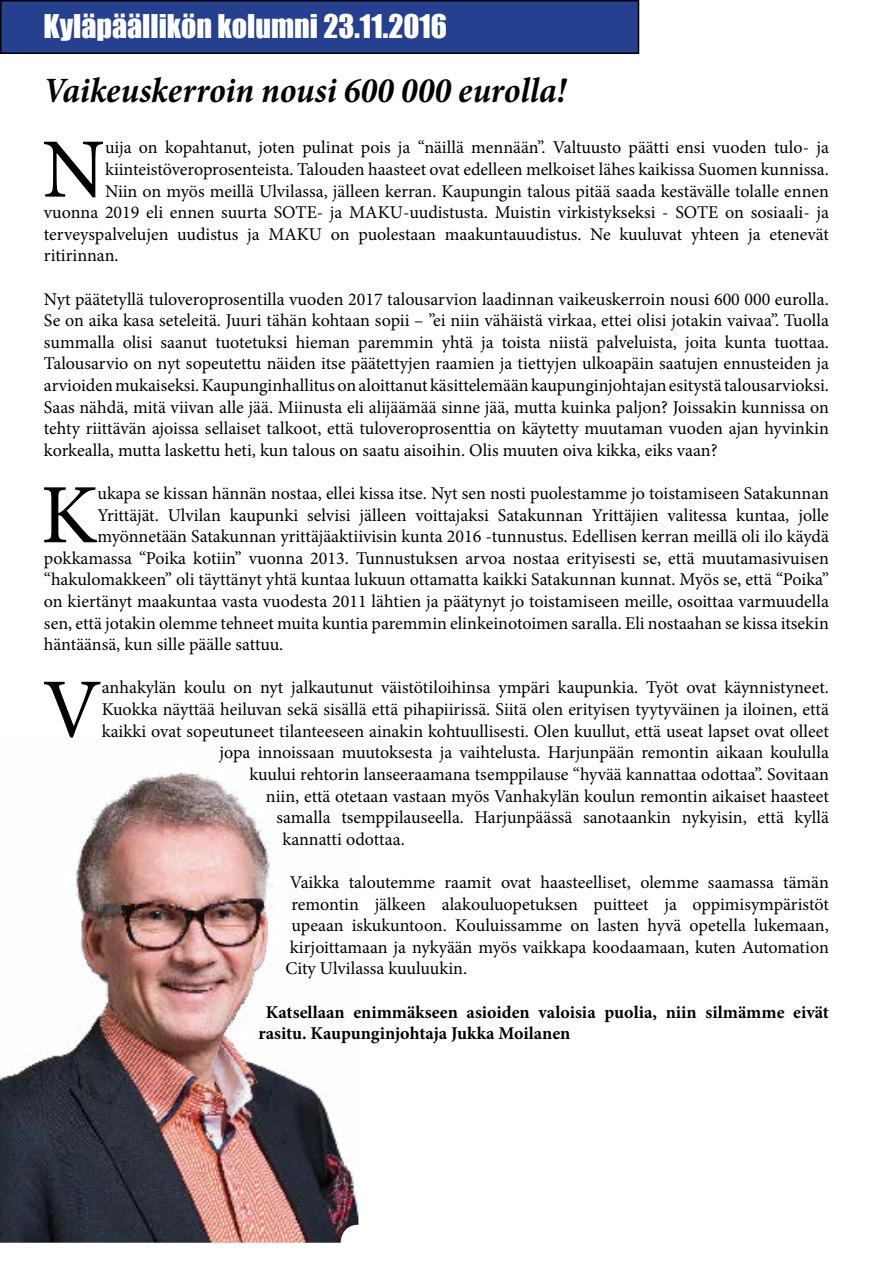
<style>
.page{position:relative;width:893px;height:1263px;background:#fff}
.page>*{position:absolute;margin:0;border:0;box-sizing:border-box;transform-origin:0 0}
.t1{font:84.45px "Minion Pro";color:#000}
.t2{font:italic 700 condensed 36px "Minion Pro";letter-spacing:-.005em;color:#000}
.t3{font:30px "Impact";color:#fff}
.t4{font:18px/21.6px "Minion Pro";color:#000;text-align:justify}
.t5{font:700 18px/21.6px "Minion Pro";color:#000}
</style>
<div class="page">
<div style="left:1px;top:1px;width:637px;height:52px;background:#25408f"></div>
<div style="left:0;top:0;width:639px;height:54px;border:2px solid #000"></div>
<img style="left:0;top:772px;width:359px;height:471px">
<h3 class="t3" style="left:44px;top:3px;width:405px">Kyläpäällikön kolumni 23.11.2016</h3>
<h2 class="t2" style="left:44px;top:65px;width:524px">Vaikeuskerroin nousi 600 000 eurolla!</h2>
<h1 class="t1" style="left:42px;top:113px;width:64px">N</h1>
<p class="t4" style="left:105px;top:137px;width:725px">uija on kopahtanut, joten pulinat pois ja “näillä mennään”. Valtuusto päätti ensi vuoden tulo- ja</p>
<p class="t4" style="left:105px;top:159px;width:725px">kiinteistöveroprosenteista. Talouden haasteet ovat edelleen melkoiset lähes kaikissa Suomen kunnissa.</p>
<p class="t4" style="left:105px;top:180px;width:725px">Niin on myös meillä Ulvilassa, jälleen kerran. Kaupungin talous pitää saada kestävälle tolalle ennen</p>
<p class="t4" style="left:44px;top:202px;width:786px">vuonna 2019 eli ennen suurta SOTE- ja MAKU-uudistusta. Muistin virkistykseksi - SOTE on sosiaali- ja</p>
<p class="t4" style="left:44px;top:223px;width:786px">terveyspalvelujen uudistus ja MAKU on puolestaan maakuntauudistus. Ne kuuluvat yhteen ja etenevät</p>
<p class="t4" style="left:44px;top:245px;width:76px">ritirinnan.</p>
<p class="t4" style="left:44px;top:288px;width:787px">Nyt päätetyllä tuloveroprosentilla vuoden 2017 talousarvion laadinnan vaikeuskerroin nousi 600 000 eurolla.<br>Se on aika kasa seteleitä. Juuri tähän kohtaan sopii – ”ei niin vähäistä virkaa, ettei olisi jotakin vaivaa”. Tuolla summalla olisi saanut tuotetuksi hieman paremmin yhtä ja toista niistä palveluista, joita kunta tuottaa.<br>Talousarvio on nyt sopeutettu näiden itse päätettyjen raamien ja tiettyjen ulkoapäin saatujen ennusteiden ja arvioiden mukaiseksi. Kaupunginhallitus on aloittanut käsittelemään kaupunginjohtajan esitystä talousarvioksi.<br>Saas nähdä, mitä viivan alle jää. Miinusta eli alijäämää sinne jää, mutta kuinka paljon? Joissakin kunnissa on tehty riittävän ajoissa sellaiset talkoot, että tuloveroprosenttia on käytetty muutaman vuoden ajan hyvinkin korkealla, mutta laskettu heti, kun talous on saatu aisoihin. Olis muuten oiva kikka, eiks vaan?</p>
<h1 class="t1" style="left:41px;top:459px;width:58px">K</h1>
<p class="t4" style="left:97px;top:483px;width:733px">ukapa se kissan hännän nostaa, ellei kissa itse. Nyt sen nosti puolestamme jo toistamiseen Satakunnan</p>
<p class="t4" style="left:97px;top:504px;width:733px">Yrittäjät. Ulvilan kaupunki selvisi jälleen voittajaksi Satakunnan Yrittäjien valitessa kuntaa, jolle</p>
<p class="t4" style="left:97px;top:526px;width:733px">myönnetään Satakunnan yrittäjäaktiivisin kunta 2016 -tunnustus. Edellisen kerran meillä oli ilo käydä</p>
<p class="t4" style="left:44px;top:547px;width:786px">pokkamassa “Poika kotiin” vuonna 2013. Tunnustuksen arvoa nostaa erityisesti se, että muutamasivuisen</p>
<p class="t4" style="left:44px;top:569px;width:786px">“hakulomakkeen” oli täyttänyt yhtä kuntaa lukuun ottamatta kaikki Satakunnan kunnat. Myös se, että “Poika”</p>
<p class="t4" style="left:44px;top:591px;width:786px">on kiertänyt maakuntaa vasta vuodesta 2011 lähtien ja päätynyt jo toistamiseen meille, osoittaa varmuudella</p>
<p class="t4" style="left:44px;top:612px;width:786px">sen, että jotakin olemme tehneet muita kuntia paremmin elinkeinotoimen saralla. Eli nostaahan se kissa itsekin</p>
<p class="t4" style="left:44px;top:634px;width:241px">häntäänsä, kun sille päälle sattuu.</p>
<h1 class="t1" style="left:42px;top:653px;width:61px">V</h1>
<p class="t4" style="left:102px;top:677px;width:729px">anhakylän koulu on nyt jalkautunut väistötiloihinsa ympäri kaupunkia. Työt ovat käynnistyneet.</p>
<p class="t4" style="left:102px;top:699px;width:729px">Kuokka näyttää heiluvan sekä sisällä että pihapiirissä. Siitä olen erityisen tyytyväinen ja iloinen, että</p>
<p class="t4" style="left:102px;top:720px;width:729px">kaikki ovat sopeutuneet tilanteeseen ainakin kohtuullisesti. Olen kuullut, että useat lapset ovat olleet</p>
<p class="t4" style="left:219px;top:742px;width:611px">jopa innoissaan muutoksesta ja vaihtelusta. Harjunpään remontin aikaan koululla</p>
<p class="t4" style="left:249px;top:763px;width:581px">kuului rehtorin lanseeraamana tsemppilause “hyvää kannattaa odottaa”. Sovitaan</p>
<p class="t4" style="left:266px;top:785px;width:564px">niin, että otetaan vastaan myös Vanhakylän koulun remontin aikaiset haasteet</p>
<p class="t4" style="left:276px;top:807px;width:554px">samalla tsemppilauseella. Harjunpäässä sanotaankin nykyisin, että kyllä</p>
<p class="t4" style="left:282px;top:828px;width:124px">kannatti odottaa.</p>
<p class="t4" style="left:290px;top:871px;width:540px">Vaikka taloutemme raamit ovat haasteelliset, olemme saamassa tämän</p>
<p class="t4" style="left:291px;top:893px;width:539px">remontin jälkeen alakouluopetuksen puitteet ja oppimisympäristöt</p>
<p class="t4" style="left:291px;top:915px;width:539px">upeaan iskukuntoon. Kouluissamme on lasten hyvä opetella lukemaan,</p>
<p class="t4" style="left:290px;top:936px;width:540px">kirjoittamaan ja nykyään myös vaikkapa koodaamaan, kuten Automation</p>
<p class="t4" style="left:285px;top:958px;width:183px">City Ulvilassa kuuluukin.</p>
<p class="t5" style="left:258px;top:1001px;width:572px;text-indent:8px">Katsellaan enimmäkseen asioiden valoisia puolia, niin silmämme eivät rasitu. Kaupunginjohtaja Jukka Moilanen</p>
</div>
